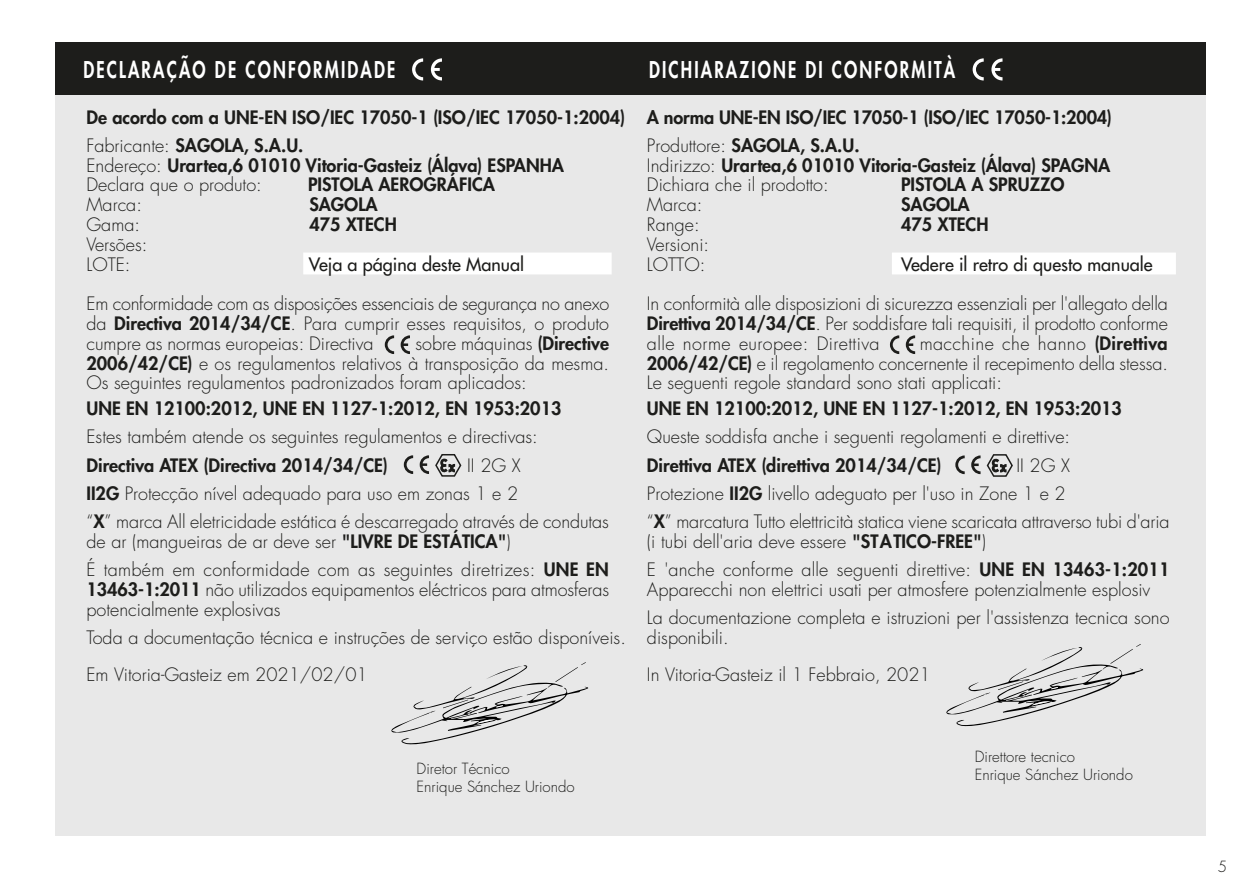
<style>
.page{position:relative;width:1259px;height:893px;background:#fff}
.page>*{position:absolute;margin:0;border:0;box-sizing:border-box;transform-origin:0 0}
.t1{font:800 22.5px "Futura";letter-spacing:.125em;color:#fff;scale:.75 1}
.t2{font:300 18px/19.8px "Futura";color:#1d1d1b}
.t3{font:800 18px/28.2px "Futura";color:#1d1d1b}
.t4{font:18px "Futura";color:#1d1d1b}
.t5{font:300 15px/18px "Futura";color:#1d1d1b}
.s1{font-weight:300}
.s2{font-weight:800}
.s3{color:#e8e8e8}
</style>
<div class="page">
<div style="left:55px;top:94px;width:1150px;height:742px;background:#e8e8e8"></div>
<div style="left:892px;top:253px;width:284px;height:21px;background:#fff"></div>
<div style="left:303px;top:253px;width:308px;height:21px;background:#fff"></div>
<div style="left:55px;top:42px;width:1150px;height:52px;background:#1d1d1b"></div>
<svg style="left:391px;top:662px;width:197px;height:83px"></svg>
<svg style="left:946px;top:644px;width:197px;height:82px"></svg>
<svg style="left:385px;top:335px;width:9px;height:19px"></svg>
<svg style="left:401px;top:335px;width:9px;height:19px"></svg>
<svg style="left:890px;top:335px;width:9px;height:19px"></svg>
<svg style="left:906px;top:335px;width:9px;height:19px"></svg>
<svg style="left:404px;top:455px;width:9px;height:19px"></svg>
<svg style="left:420px;top:454px;width:42px;height:23px"></svg>
<svg style="left:986px;top:454px;width:27px;height:23px"></svg>
<svg style="left:955px;top:455px;width:9px;height:19px"></svg>
<svg style="left:971px;top:455px;width:9px;height:19px"></svg>
<svg style="left:412px;top:58px;width:11px;height:23px"></svg>
<svg style="left:431px;top:58px;width:11px;height:23px"></svg>
<svg style="left:972px;top:58px;width:11px;height:23px"></svg>
<svg style="left:991px;top:58px;width:11px;height:23px"></svg>
<p class="t1" style="left:83px;top:54px;width:417px">DECLARAÇÃO DE CONFORMIDADE</p>
<p class="t1" style="left:649px;top:54px;width:410px">DICHIARAZIONE DI CONFORMITÀ</p>
<p class="t3" style="left:86px;top:103px;width:540px">De acordo com a UNE-EN ISO/IEC 17050-1 (ISO/IEC 17050-1:2004)<br><span class="s1">Fabricante:</span> SAGOLA, S.A.U.</p>
<p class="t3" style="left:86px;top:155px;width:479px;line-height:19.8px"><span class="s1">Endereço:</span> Urartea,6 01010 Vitoria-Gasteiz (Álava) ESPANHA<br><span class="s1">Declara que o produto:</span></p>
<p class="t3" style="left:308px;top:170px;width:188px">PISTOLA AEROGRÁFICA</p>
<p class="t2" style="left:86px;top:195px;width:57px">Marca:</p>
<p class="t3" style="left:309px;top:190px;width:70px">SAGOLA</p>
<p class="t2" style="left:86px;top:215px;width:55px">Gama:</p>
<p class="t3" style="left:309px;top:210px;width:89px">475 XTECH</p>
<p class="t2" style="left:86px;top:235px;width:62px">Versões:<br>LOTE:</p>
<p class="t4" style="left:309px;top:252px;width:217px">Veja a página deste Manual</p>
<p class="t2" style="left:86px;top:294px;width:524px;text-align:justify">Em conformidade com as disposições essenciais de segurança no anexo da <span class="s2">Directiva 2014/34/CE</span>. Para cumprir esses requisitos, o produto cumpre as normas europeias: Directiva <span class="s3">CE</span> sobre máquinas <span class="s2">(Directive 2006/42/CE)</span> e os regulamentos relativos à transposição da mesma.<br>Os seguintes regulamentos padronizados foram aplicados:</p>
<p class="t3" style="left:86px;top:394px;width:476px">UNE EN 12100:2012, UNE EN 1127-1:2012, EN 1953:2013</p>
<p class="t2" style="left:86px;top:427px;width:453px">Estes também atende os seguintes regulamentos e directivas:</p>
<p class="t3" style="left:86px;top:451px;width:303px">Directiva ATEX (Directiva 2014/34/CE)</p>
<p class="t2" style="left:86px;top:451px;width:524px;line-height:28.2px;text-indent:381px">II 2G X<br><span class="s2">II2G</span> Protecção nível adequado para uso em zonas 1 e 2<br>“<span class="s2">X</span>” marca All eletricidade estática é descarregado através de condutas</p>
<p class="t2" style="left:86px;top:527px;width:524px;line-height:28.2px">de ar (mangueiras de ar deve ser <span class="s2">"LIVRE DE ESTÁTICA"</span>)<br>É também em conformidade com as seguintes diretrizes: <span class="s2">UNE EN</span></p>
<p class="t2" style="left:86px;top:580px;width:524px"><span class="s2">13463-1:2011</span> não utilizados equipamentos eléctricos para atmosferas potencialmente explosivas</p>
<p class="t2" style="left:86px;top:619px;width:541px;line-height:36.9px">Toda a documentação técnica e instruções de serviço estão disponíveis.<br>Em Vitoria-Gasteiz em 2021/02/01</p>
<p class="t3" style="left:647px;top:103px;width:466px">A norma UNE-EN ISO/IEC 17050-1 (ISO/IEC 17050-1:2004)<br><span class="s1">Produttore:</span> SAGOLA, S.A.U.</p>
<p class="t3" style="left:647px;top:155px;width:465px;line-height:19.8px"><span class="s1">Indirizzo:</span> Urartea,6 01010 Vitoria-Gasteiz (Álava) SPAGNA<br><span class="s1">Dichiara che il prodotto:</span></p>
<p class="t3" style="left:901px;top:170px;width:165px">PISTOLA A SPRUZZO</p>
<p class="t2" style="left:647px;top:195px;width:57px">Marca:</p>
<p class="t3" style="left:901px;top:190px;width:70px">SAGOLA</p>
<p class="t2" style="left:647px;top:215px;width:54px">Range:</p>
<p class="t3" style="left:901px;top:210px;width:89px">475 XTECH</p>
<p class="t2" style="left:647px;top:235px;width:64px">Versioni:<br>LOTTO:</p>
<p class="t4" style="left:901px;top:252px;width:253px">Vedere il retro di questo manuale</p>
<p class="t2" style="left:647px;top:294px;width:522px;text-align:justify">In conformità alle disposizioni di sicurezza essenziali per l'allegato della <span class="s2">Direttiva 2014/34/CE</span>. Per soddisfare tali requisiti, il prodotto conforme alle norme europee: Direttiva <span class="s3">CE</span>macchine che hanno <span class="s2">(Direttiva 2006/42/CE)</span> e il regolamento concernente il recepimento della stessa.<br>Le seguenti regole standard sono stati applicati:</p>
<p class="t3" style="left:647px;top:394px;width:476px">UNE EN 12100:2012, UNE EN 1127-1:2012, EN 1953:2013</p>
<p class="t2" style="left:647px;top:427px;width:425px">Queste soddisfa anche i seguenti regolamenti e direttive:</p>
<p class="t3" style="left:647px;top:451px;width:296px">Direttiva ATEX (direttiva 2014/34/CE)</p>
<p class="t2" style="left:647px;top:451px;width:524px;line-height:28.2px;text-indent:369px">II 2G X<br>Protezione <span class="s2">II2G</span> livello adeguato per l'uso in Zone 1 e 2<br>“<span class="s2">X</span>” marcatura Tutto elettricità statica viene scaricata attraverso tubi d'aria</p>
<p class="t2" style="left:647px;top:527px;width:524px;line-height:28.2px">(i tubi dell'aria deve essere <span class="s2">"STATICO-FREE"</span>)<br>E 'anche conforme alle seguenti direttive: <span class="s2">UNE EN 13463-1:2011</span></p>
<p class="t2" style="left:647px;top:575px;width:524px;line-height:28.2px">Apparecchi non elettrici usati per atmosfere potenzialmente esplosiv<br>La documentazione completa e istruzioni per l'assistenza tecnica sono</p>
<p class="t2" style="left:647px;top:619px;width:285px;line-height:36.9px">disponibili.<br>In Vitoria-Gasteiz il 1 Febbraio, 2021</p>
<p class="t5" style="left:416px;top:759px;width:160px">Diretor Técnico<br>Enrique Sánchez Uriondo</p>
<p class="t5" style="left:974px;top:747px;width:160px">Direttore tecnico<br>Enrique Sánchez Uriondo</p>
<p class="t5" style="left:1217px;top:857px;width:11px">5</p>
</div>
